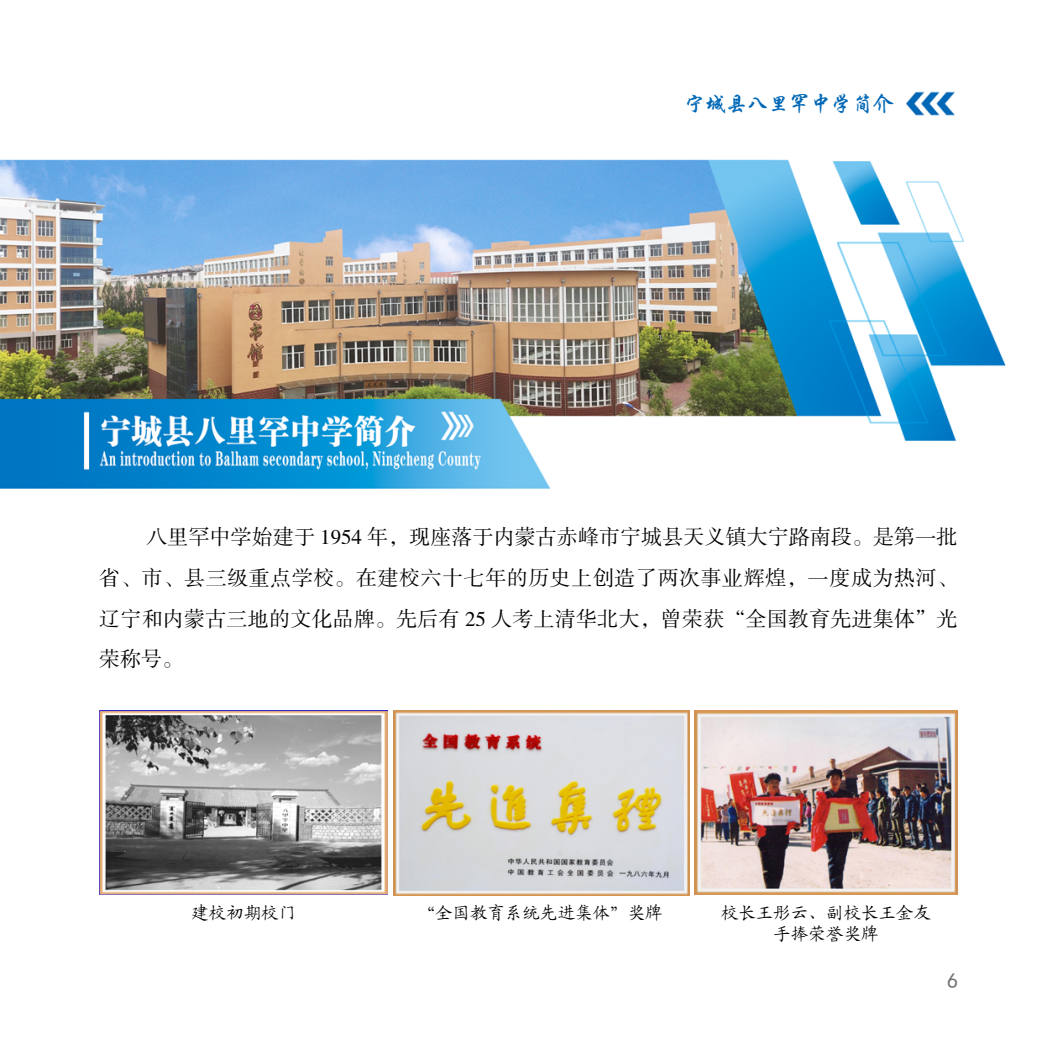
<style>
.page{position:relative;width:1042px;height:1042px;background:#fff}
.page>*{position:absolute;margin:0;border:0;box-sizing:border-box;transform-origin:0 0}
.t1{font:21px/40.8px "FZSSJW GB1 0";letter-spacing:.01em;color:#000;text-align:justify}
.t2{font:21px "FZXKJW GB1 0";color:#0168b7}
.t3{font:21px "Sim Hei";color:#727171}
.t4{font:17.5px/21px "Kai Ti GB2312";color:#000;text-align:center}
</style>
<div class="page">
<img style="left:905px;top:91px;width:50px;height:25px">
<img style="left:0;top:159px;width:1006px;height:737px">
<img style="left:99px;top:711px;width:289px;height:183px">
<img style="left:393px;top:711px;width:297px;height:184px">
<img style="left:694px;top:711px;width:263px;height:183px">
<p class="t2" style="left:684px;top:93px;width:211px">宁城县八里罕中学简介</p>
<p class="t1" style="left:99px;top:517px;width:860px;text-indent:47px">八里罕中学始建于 1954 年，现座落于内蒙古赤峰市宁城县天义镇大宁路南段。是第一批省、市、县三级重点学校。在建校六十七年的历史上创造了两次事业辉煌，一度成为热河、辽宁和内蒙古三地的文化品牌。先后有 25 人考上清华北大，曾荣获“全国教育先进集体”光荣称号。</p>
<p class="t4" style="left:191px;top:902px;width:106px">建校初期校门</p>
<p class="t4" style="left:418px;top:902px;width:247px">“全国教育系统先进集体”奖牌</p>
<p class="t4" style="left:721px;top:902px;width:211px">校长王彤云、副校长王金友手捧荣誉奖牌</p>
<p class="t3" style="left:947px;top:970px;width:12px">6</p>
</div>
